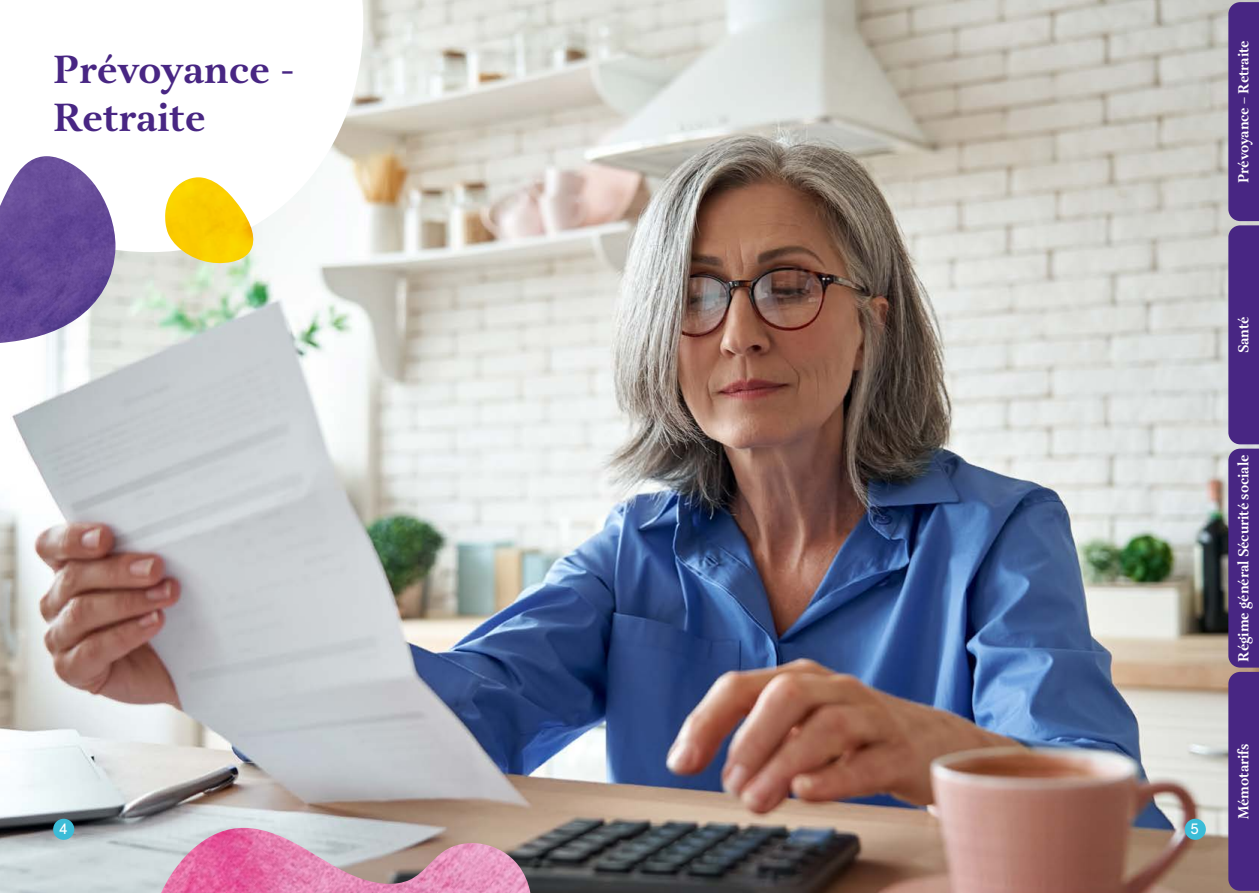
<style>
.page{position:relative;width:1259px;height:893px;background:#fff}
.page>*{position:absolute;margin:0;border:0;box-sizing:border-box;transform-origin:0 0}
.t1{font:700 40.5px/48.6px "Aria Text G1";color:#482683}
.t2{font:700 15px "Aria Text G1";letter-spacing:-.005em;color:#fff;scale:.95 1}
.t3{font:15px "Wigrum";color:#fff}
</style>
<div class="page">
<img style="left:0;top:0;width:1259px;height:893px">
<div style="left:53px;top:819px;width:21px;height:21px;background:#3cbcd7;border-radius:50%"></div>
<div style="left:1184px;top:819px;width:21px;height:21px;background:#3cbcd7;border-radius:50%"></div>
<svg style="left:0;top:0;width:470px;height:282px"></svg>
<img style="left:0;top:156px;width:116px;height:187px">
<img style="left:165px;top:177px;width:94px;height:89px">
<img style="left:161px;top:828px;width:369px;height:65px">
<div style="left:1228px;top:2px;width:31px;height:889px;background:#482683"></div>
<h1 class="t1" style="left:53px;top:47px;width:243px">Prévoyance -<br>Retraite</h1>
<p class="t2" style="left:1234px;top:183px;width:152px;rotate:-90deg">Prévoyance – Retraite</p>
<p class="t2" style="left:1234px;top:353px;width:41px;rotate:-90deg">Santé</p>
<p class="t3" style="left:59px;top:818px;width:10px">4</p>
<p class="t3" style="left:1190px;top:818px;width:10px">5</p>
<p class="t2" style="left:1234px;top:661px;width:219px;rotate:-90deg">Régime général Sécurité sociale</p>
<p class="t2" style="left:1234px;top:819px;width:81px;rotate:-90deg">Mémotarifs</p>
</div>
